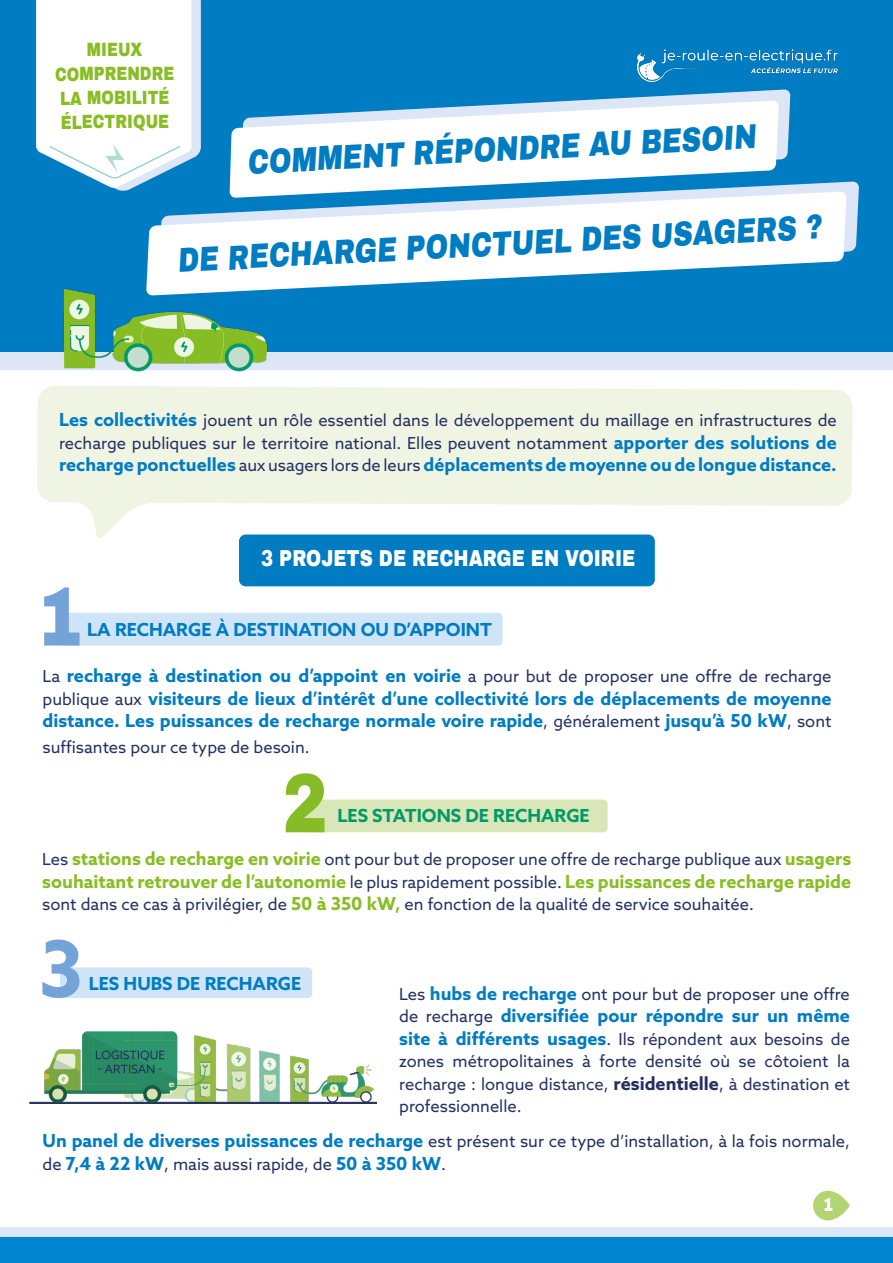
<style>
.page{position:relative;width:893px;height:1263px;background:#fff}
.page>*{position:absolute;margin:0;border:0;box-sizing:border-box;transform-origin:0 0}
.t1{font:900 33.75px "Archivo";color:#007cc2;scale:.81 1}
.t2{font:900 33.75px "Archivo";color:#007cc2;scale:.8 1}
.t3{font:900 22.5px "Archivo";color:#fff;scale:.81 1}
.t4{font:900 18.75px/24px "Archivo";letter-spacing:-.005em;color:#88bd24;text-align:center;scale:.81 1}
.t5{font:900 18.75px "Archivo";color:#fff;scale:.81 1}
.t6{font:700 18px/22.5px "Azo Sans";color:#007cc2;text-align:justify}
.t7{font:700 18px "Azo Sans";color:#88bd24}
.t8{font:700 18px "Azo Sans";color:#009a69}
.t9{font:16.5px/22.5px "Azo Sans";color:#243061}
.s1{font-weight:700;font-size:18px;color:#007cc2}
.s2{font-weight:400;font-size:16.5px;color:#243061}
.s3{font-weight:700;font-size:18px;color:#88bd24}
.s4{font-weight:700;font-size:18px}
</style>
<div class="page">
<svg style="left:37px;top:386px;width:816px;height:152px;fill:#f0f5e3"></svg>
<div style="left:0;top:1228px;width:893px;height:35px;background:#dde6f6"></div>
<div style="left:0;top:1237px;width:893px;height:26px;background:#0185d0"></div>
<div style="left:0;top:352px;width:893px;height:18px;background:#dde6f6"></div>
<div style="left:0;top:0;width:893px;height:352px;background:#007cc2"></div>
<img style="left:43px;top:288px;width:232px;height:84px">
<img style="left:636px;top:49px;width:202px;height:34px">
<svg style="left:36px;top:0;width:165px;height:191px;background:#e6f1f8"></svg>
<svg style="left:586px;top:89px;width:204px;height:71px;fill:#dde6f6"></svg>
<svg style="left:230px;top:100px;width:549px;height:80px;background:#e1eef7"></svg>
<svg style="left:155px;top:180px;width:704px;height:72px"></svg>
<svg style="left:143px;top:190px;width:707px;height:107px;fill:#fff"></svg>
<div style="left:239px;top:534px;width:416px;height:52px;background:#007cc2;border-radius:7px"></div>
<svg style="left:813px;top:1191px;width:37px;height:29px"></svg>
<div style="left:60px;top:613px;width:443px;height:32px;background:#cfe5f7;border-radius:4px"></div>
<svg style="left:44px;top:587px;width:36px;height:58px"></svg>
<div style="left:305px;top:799px;width:303px;height:33px;background:#d9e6b7;border-radius:4px"></div>
<svg style="left:286px;top:773px;width:38px;height:59px"></svg>
<div style="left:60px;top:967px;width:252px;height:31px;background:#cfe5f7;border-radius:4px"></div>
<svg style="left:42px;top:939px;width:38px;height:59px"></svg>
<img style="left:29px;top:1031px;width:347px;height:72px">
<p class="t4" style="left:55px;top:38px;width:149px">MIEUX<br>COMPRENDRE<br>LA MOBILITÉ<br>ÉLECTRIQUE</p>
<h1 class="t2" style="left:246px;top:142px;width:638px;rotate:-3deg">COMMENT RÉPONDRE AU BESOIN</h1>
<h1 class="t1" style="left:176px;top:240px;width:798px;rotate:-3deg">DE RECHARGE PONCTUEL DES USAGERS ?</h1>
<p class="t9" style="left:59px;top:409px;width:779px"><span class="s1">Les collectivités</span> jouent un rôle essentiel dans le développement du maillage en infrastructures de recharge publiques sur le territoire national. Elles peuvent notamment <span class="s1">apporter des solutions de</span></p>
<p class="t6" style="left:59px;top:453px;width:779px">recharge ponctuelles <span class="s2">aux usagers lors de leurs</span> déplacements de moyenne ou de longue distance.</p>
<h2 class="t3" style="left:261px;top:544px;width:463px">3 PROJETS DE RECHARGE EN VOIRIE</h2>
<p class="t6" style="left:87px;top:617px;width:406px">LA RECHARGE À DESTINATION OU D’APPOINT</p>
<p class="t6" style="left:43px;top:664px;width:791px"><span class="s2">La</span> recharge à destination ou d’appoint en voirie <span class="s2">a pour but de proposer une offre de recharge publique aux</span> visiteurs de lieux d’intérêt d’une collectivité lors de déplacements de moyenne distance. Les puissances de recharge normale voire rapide<span class="s2">, généralement</span> jusqu’à 50 kW<span class="s2">, sont</span></p>
<p class="t9" style="left:43px;top:735px;width:269px">suffisantes pour ce type de besoin.</p>
<p class="t8" style="left:338px;top:804px;width:254px">LES STATIONS DE RECHARGE</p>
<p class="t9" style="left:42px;top:848px;width:810px">Les <span class="s3">stations de recharge en voirie</span> ont pour but de proposer une offre de recharge publique aux <span class="s3">usagers</span></p>
<p class="t7" style="left:42px;top:869px;width:810px">souhaitant retrouver de l’autonomie <span class="s2">le plus rapidement possible.</span> Les puissances de recharge rapide</p>
<p class="t9" style="left:42px;top:893px;width:713px">sont dans ce cas à privilégier, de <span class="s3">50 à 350 kW,</span> en fonction de la qualité de service souhaitée.</p>
<p class="t6" style="left:89px;top:971px;width:214px">LES HUBS DE RECHARGE</p>
<p class="t9" style="left:399px;top:982px;width:452px">Les <span class="s1">hubs de recharge</span> ont pour but de proposer une offre</p>
<p class="t6" style="left:399px;top:1004px;width:452px"><span class="s2">de recharge</span> diversifiée pour répondre sur un même</p>
<p class="t9" style="left:399px;top:1027px;width:452px;text-align:justify"><span class="s1">site à différents usages</span>. Ils répondent aux besoins de zones métropolitaines à forte densité où se côtoient la recharge : longue distance, <span class="s4">résidentielle</span>, à destination et professionnelle.</p>
<p class="t9" style="left:43px;top:1130px;width:809px"><span class="s1">Un panel de diverses puissances de recharge</span> est présent sur ce type d’installation, à la fois normale, de <span class="s1">7,4 à 22 kW</span>, mais aussi rapide, de <span class="s1">50 à 350 kW</span>.</p>
<p class="t5" style="left:823px;top:1193px;width:14px">1</p>
</div>
